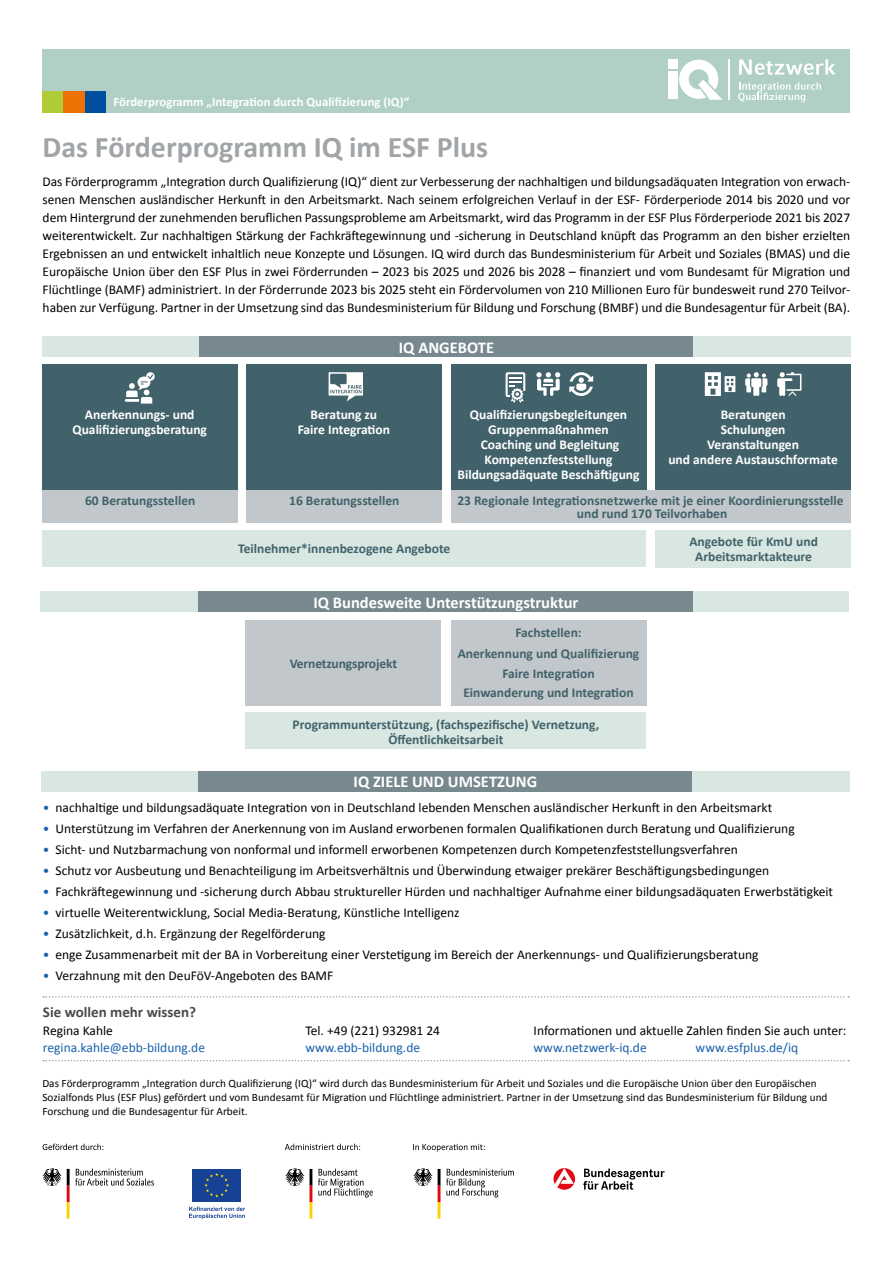
<style>
.page{position:relative;width:893px;height:1263px;background:#fff}
.page>*{position:absolute;margin:0;border:0;box-sizing:border-box;transform-origin:0 0}
.IQ_Titel{font:700 30px "Calibri";color:#a1a5a7}
.t1{font:700 16.5px "Calibri";color:#fff}
.Calibri_10_P_bold_gr{font:700 15px "Calibri";color:#4a4a49}
.IQ_Fliesstext{font:13.5px/18px "Calibri";letter-spacing:-.005em;color:#000;text-align:justify}
.IQ_Auflistung{font:13.5px "Calibri";color:#000}
.Calibri_9_P_Bold_dun{font:700 13.5px/15px "Calibri";color:#41626a;text-align:center}
.IQ_Calibri_9P_bold_w{font:700 13.5px/15px "Calibri";color:#fff;text-align:center}
.Adresse{font:13.5px "Calibri";color:#000}
.Hyperlink{font:13.5px "Calibri";color:#1961ac}
.t2{font:700 12.75px "Calibri";color:#fff}
.Fördersatz{font:11.25px/14.2px "Calibri";color:#000}
.s1{color:#1961ac}
</style>
<div class="page">
<div style="left:43px;top:49px;width:807px;height:64px;background:#b0d0c5"></div>
<div style="left:85px;top:91px;width:21px;height:22px;background:#004f9f"></div>
<div style="left:43px;top:91px;width:21px;height:22px;background:#afcb37"></div>
<div style="left:63px;top:91px;width:22px;height:22px;background:#ee7203"></div>
<div style="left:668px;top:71px;width:10px;height:28px;background:#fff"></div>
<div style="left:668px;top:60px;width:10px;height:9px;background:#fff"></div>
<svg style="left:679px;top:60px;width:44px;height:40px"></svg>
<hr style="left:728px;top:59px;width:1px;height:41px;background:#fff">
<svg style="left:738px;top:82px;width:83px;height:20px"></svg>
<svg style="left:739px;top:59px;width:97px;height:16px"></svg>
<svg style="left:583px;top:1168px;width:81px;height:22px"></svg>
<svg style="left:553px;top:1168px;width:22px;height:22px"></svg>
<svg style="left:318px;top:1168px;width:55px;height:29px"></svg>
<svg style="left:285px;top:1168px;width:27px;height:50px"></svg>
<svg style="left:446px;top:1168px;width:68px;height:29px"></svg>
<svg style="left:413px;top:1168px;width:27px;height:50px"></svg>
<svg style="left:413px;top:1144px;width:72px;height:7px"></svg>
<svg style="left:285px;top:1143px;width:75px;height:7px"></svg>
<svg style="left:43px;top:1143px;width:60px;height:7px"></svg>
<svg style="left:42px;top:1168px;width:112px;height:50px"></svg>
<svg style="left:192px;top:1201px;width:49px;height:1px"></svg>
<div style="left:192px;top:1169px;width:49px;height:32px;background:#164194"></div>
<svg style="left:204px;top:1173px;width:25px;height:24px"></svg>
<svg style="left:189px;top:1206px;width:56px;height:13px"></svg>
<div style="left:41px;top:771px;width:808px;height:21px;background:#d9e7e2"></div>
<div style="left:199px;top:771px;width:493px;height:21px;background:#77898f"></div>
<div style="left:42px;top:364px;width:196px;height:159px;background:#41626a"></div>
<div style="left:42px;top:530px;width:604px;height:37px;background:#d9e7e2"></div>
<div style="left:246px;top:712px;width:400px;height:37px;background:#d9e7e2"></div>
<div style="left:655px;top:530px;width:195px;height:38px;background:#d9e7e2"></div>
<div style="left:451px;top:364px;width:195px;height:159px;background:#41626a"></div>
<div style="left:655px;top:364px;width:195px;height:159px;background:#41626a"></div>
<div style="left:247px;top:364px;width:195px;height:159px;background:#41626a"></div>
<svg style="left:125px;top:372px;width:30px;height:32px"></svg>
<svg style="left:705px;top:372px;width:30px;height:24px"></svg>
<svg style="left:745px;top:372px;width:22px;height:24px"></svg>
<svg style="left:777px;top:372px;width:24px;height:24px"></svg>
<svg style="left:505px;top:372px;width:21px;height:31px"></svg>
<svg style="left:536px;top:372px;width:24px;height:24px"></svg>
<svg style="left:569px;top:372px;width:24px;height:24px"></svg>
<svg style="left:329px;top:372px;width:34px;height:29px"></svg>
<div style="left:42px;top:336px;width:808px;height:21px;background:#d9e7e2"></div>
<div style="left:200px;top:336px;width:493px;height:21px;background:#77898f"></div>
<div style="left:247px;top:491px;width:195px;height:32px;background:#c2c7cb"></div>
<div style="left:42px;top:491px;width:196px;height:32px;background:#c2c7cb"></div>
<div style="left:451px;top:491px;width:399px;height:32px;background:#c2c7cb"></div>
<div style="left:246px;top:620px;width:195px;height:86px;background:#c2c7cb"></div>
<div style="left:451px;top:620px;width:195px;height:86px;background:#c2c7cb"></div>
<div style="left:41px;top:591px;width:808px;height:21px;background:#d9e7e2"></div>
<div style="left:199px;top:591px;width:494px;height:21px;background:#77898f"></div>
<svg style="left:43px;top:1060px;width:806px;height:1px"></svg>
<svg style="left:43px;top:996px;width:806px;height:2px"></svg>
<p class="t2" style="left:114px;top:94px;width:297px">Förderprogramm „Integration durch Qualifizierung (IQ)“</p>
<h1 class="IQ_Titel" style="left:43px;top:128px;width:447px">Das Förderprogramm IQ im ESF Plus</h1>
<p class="IQ_Fliesstext" style="left:43px;top:173px;width:809px">Das Förderprogramm „Integration durch Qualifizierung (IQ)“ dient zur Verbesserung der nachhaltigen und bildungsadäquaten Integration von erwach&shy;senen Menschen ausländischer Herkunft in den Arbeitsmarkt. Nach seinem erfolgreichen Verlauf in der ESF- Förderperiode 2014 bis 2020 und vor dem Hintergrund der zunehmenden beruflichen Passungsprobleme am Arbeitsmarkt, wird das Programm in der ESF Plus Förderperiode 2021 bis 2027 weiterentwickelt. Zur nachhaltigen Stärkung der Fachkräftegewinnung und -sicherung in Deutschland knüpft das Programm an den bisher erzielten Ergebnissen an und entwickelt inhaltlich neue Konzepte und Lösungen. IQ wird durch das Bundesministerium für Arbeit und Soziales (BMAS) und die Europäische Union über den ESF Plus in zwei Förderrunden – 2023 bis 2025 und 2026 bis 2028 – finanziert und vom Bundesamt für Migration und Flüchtlinge (BAMF) administriert. In der Förderrunde 2023 bis 2025 steht ein Fördervolumen von 210 Millionen Euro für bundesweit rund 270 Teilvor&shy;haben zur Verfügung. Partner in der Umsetzung sind das Bundesministerium für Bildung und Forschung (BMBF) und die Bundesagentur für Arbeit (BA).</p>
<h2 class="t1" style="left:399px;top:337px;width:97px">IQ ANGEBOTE</h2>
<p class="IQ_Calibri_9P_bold_w" style="left:72px;top:407px;width:136px">Anerkennungs- und<br>Qualifizierungsberatung</p>
<p class="IQ_Calibri_9P_bold_w" style="left:298px;top:407px;width:94px">Beratung zu<br>Faire Integration</p>
<p class="IQ_Calibri_9P_bold_w" style="left:470px;top:407px;width:159px">Qualifizierungsbegleitungen</p>
<p class="IQ_Calibri_9P_bold_w" style="left:488px;top:422px;width:122px">Gruppenmaßnahmen</p>
<p class="IQ_Calibri_9P_bold_w" style="left:481px;top:437px;width:140px">Coaching und Begleitung</p>
<p class="IQ_Calibri_9P_bold_w" style="left:484px;top:452px;width:130px">Kompetenzfeststellung</p>
<p class="IQ_Calibri_9P_bold_w" style="left:457px;top:467px;width:184px">Bildungsadäquate Beschäftigung</p>
<p class="IQ_Calibri_9P_bold_w" style="left:721px;top:407px;width:66px">Beratungen</p>
<p class="IQ_Calibri_9P_bold_w" style="left:721px;top:422px;width:66px">Schulungen</p>
<p class="IQ_Calibri_9P_bold_w" style="left:707px;top:437px;width:93px">Veranstaltungen</p>
<p class="IQ_Calibri_9P_bold_w" style="left:668px;top:452px;width:171px">und andere Austauschformate</p>
<p class="Calibri_9_P_Bold_dun" style="left:85px;top:493px;width:112px">60 Beratungsstellen</p>
<p class="Calibri_9_P_Bold_dun" style="left:289px;top:493px;width:112px">16 Beratungsstellen</p>
<p class="Calibri_9_P_Bold_dun" style="left:457px;top:494px;width:388px;line-height:13.5px">23 Regionale Integrationsnetzwerke mit je einer Koordinierungsstelle und rund 170 Teilvorhaben</p>
<p class="Calibri_9_P_Bold_dun" style="left:238px;top:541px;width:214px">Teilnehmer*innenbezogene Angebote</p>
<h2 class="t1" style="left:313px;top:592px;width:266px">IQ Bundesweite Unterstützungstruktur</h2>
<p class="Calibri_9_P_Bold_dun" style="left:290px;top:656px;width:109px">Vernetzungsprojekt</p>
<p class="Calibri_9_P_Bold_dun" style="left:458px;top:622px;width:183px;line-height:21px">Fachstellen:<br>Anerkennung und Qualifizierung</p>
<p class="Calibri_9_P_Bold_dun" style="left:502px;top:666px;width:94px">Faire Integration</p>
<p class="Calibri_9_P_Bold_dun" style="left:463px;top:685px;width:172px">Einwanderung und Integration</p>
<p class="Calibri_9_P_Bold_dun" style="left:293px;top:717px;width:308px">Programmunterstützung, (fachspezifische) Vernetzung,<br>Öffentlichkeitsarbeit</p>
<h2 class="t1" style="left:354px;top:771px;width:185px">IQ ZIELE UND UMSETZUNG</h2>
<p class="Calibri_9_P_Bold_dun" style="left:689px;top:534px;width:130px">Angebote für KmU und<br>Arbeitsmarktakteure</p>
<p class="IQ_Auflistung" style="left:43px;top:798px;width:731px"><span class="s1">•</span> nachhaltige und bildungsadäquate Integration von in Deutschland lebenden Menschen ausländischer Herkunft in den Arbeitsmarkt</p>
<p class="IQ_Auflistung" style="left:43px;top:819px;width:754px"><span class="s1">•</span> Unterstützung im Verfahren der Anerkennung von im Ausland erworbenen formalen Qualifikationen durch Beratung und Qualifizierung</p>
<p class="IQ_Auflistung" style="left:43px;top:840px;width:697px"><span class="s1">•</span> Sicht- und Nutzbarmachung von nonformal und informell erworbenen Kompetenzen durch Kompetenzfeststellungsverfahren</p>
<p class="IQ_Auflistung" style="left:43px;top:861px;width:728px"><span class="s1">•</span> Schutz vor Ausbeutung und Benachteiligung im Arbeitsverhältnis und Überwindung etwaiger prekärer Beschäftigungsbedingungen</p>
<p class="IQ_Auflistung" style="left:43px;top:882px;width:792px"><span class="s1">•</span> Fachkräftegewinnung und -sicherung durch Abbau struktureller Hürden und nachhaltiger Aufnahme einer bildungsadäquaten Erwerbstätigkeit</p>
<p class="IQ_Auflistung" style="left:43px;top:903px;width:418px"><span class="s1">•</span> virtuelle Weiterentwicklung, Social Media-Beratung, Künstliche Intelligenz</p>
<p class="IQ_Auflistung" style="left:43px;top:924px;width:284px"><span class="s1">•</span> Zusätzlichkeit, d.h. Ergänzung der Regelförderung</p>
<p class="IQ_Auflistung" style="left:43px;top:945px;width:717px"><span class="s1">•</span> enge Zusammenarbeit mit der BA in Vorbereitung einer Verstetigung im Bereich der Anerkennungs- und Qualifizierungsberatung</p>
<p class="IQ_Auflistung" style="left:43px;top:966px;width:292px"><span class="s1">•</span> Verzahnung mit den DeuFöV-Angeboten des BAMF</p>
<p class="Calibri_10_P_bold_gr" style="left:43px;top:1002px;width:155px">Sie wollen mehr wissen?</p>
<p class="Adresse" style="left:43px;top:1022px;width:72px">Regina Kahle</p>
<p class="Hyperlink" style="left:43px;top:1039px;width:164px">regina.kahle@ebb-bildung.de</p>
<p class="Adresse" style="left:305px;top:1022px;width:136px">Tel. +49 (221) 932981 24</p>
<p class="Hyperlink" style="left:305px;top:1039px;width:116px">www.ebb-bildung.de</p>
<p class="Adresse" style="left:534px;top:1022px;width:314px">Informationen und aktuelle Zahlen finden Sie auch unter:</p>
<p class="Hyperlink" style="left:534px;top:1039px;width:115px">www.netzwerk-iq.de</p>
<p class="Hyperlink" style="left:696px;top:1039px;width:104px">www.esfplus.de/iq</p>
<p class="Fördersatz" style="left:42px;top:1076px;width:787px">Das Förderprogramm „Integration durch Qualifizierung (IQ)“ wird durch das Bundesministerium für Arbeit und Soziales und die Europäische Union über den Europäischen<br>Sozialfonds Plus (ESF Plus) gefördert und vom Bundesamt für Migration und Flüchtlinge administriert. Partner in der Umsetzung sind das Bundesministerium für Bildung und<br>Forschung und die Bundesagentur für Arbeit.</p>
</div>
